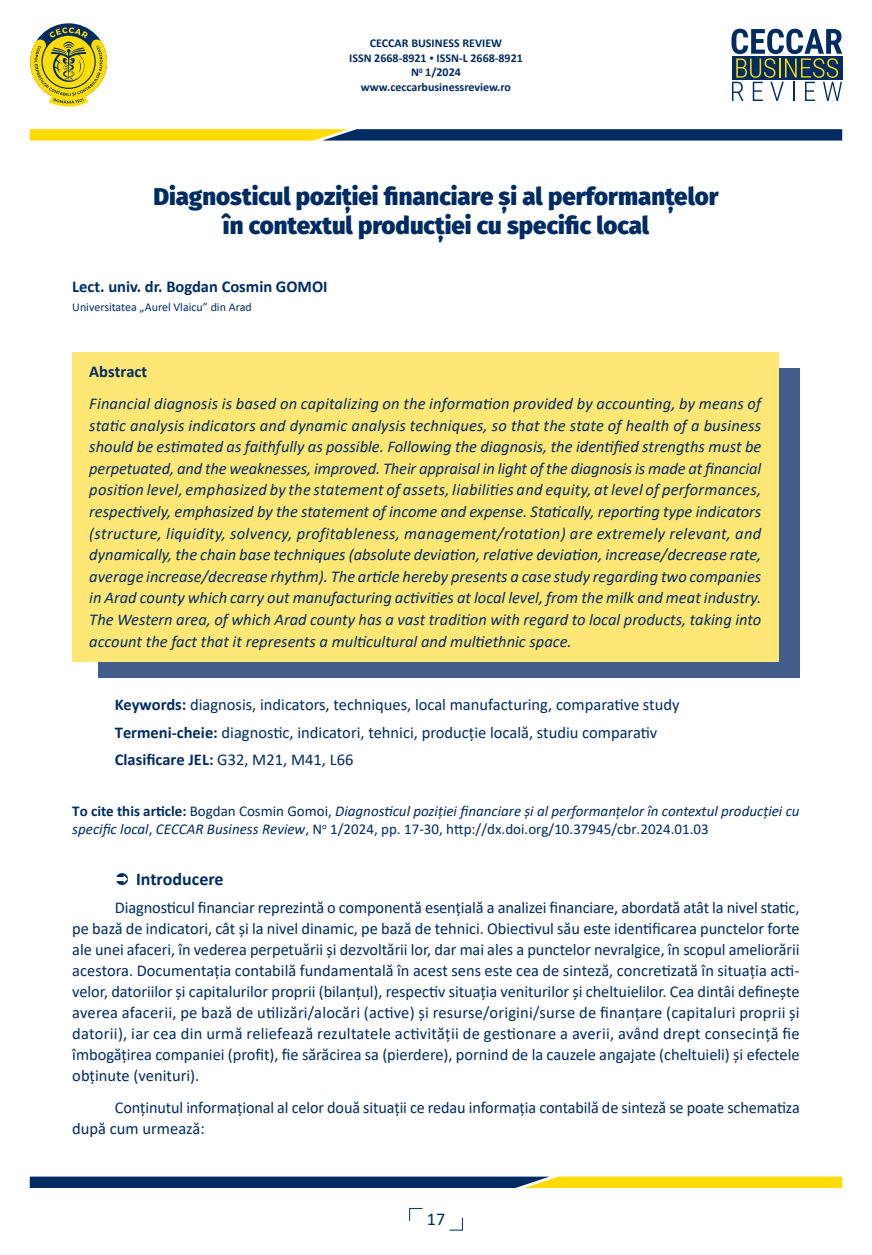
<style>
.page{position:relative;width:872px;height:1255px;background:#fff}
.page>*{position:absolute;margin:0;border:0;box-sizing:border-box;transform-origin:0 0}
.t1{font:900 24px/28.8px "Fira Sans";color:#002c62;text-align:center}
.t2{font:700 18px "Calibri";color:#002c62}
.t3{font:18px "Calibri";color:#002c62}
.t4{font:16.5px/21px "Calibri";color:#002c62}
.t5{font:italic 16.5px/21.6px "Calibri";color:#002c62;text-align:justify}
.t6{font:700 16.5px "Calibri";color:#002c62}
.t7{font:italic 15px/18px "Calibri";color:#002c62}
.t8{font:700 12px/14.4px "Calibri";color:#002c62;text-align:center}
.t9{font:12px "Calibri";color:#002c62}
.s1{font-size:9px}
.s2{font-weight:700}
.s3{font-weight:700;font-style:normal}
.s4{font-style:normal}
</style>
<div class="page">
<svg style="left:449px;top:1217px;width:14px;height:13px"></svg>
<svg style="left:731px;top:29px;width:111px;height:72px"></svg>
<svg style="left:30px;top:129px;width:812px;height:11px;background:#647144"></svg>
<svg style="left:30px;top:27px;width:77px;height:80px"></svg>
<svg style="left:30px;top:1176px;width:812px;height:11px;background:#69774c"></svg>
<svg style="left:409px;top:1207px;width:13px;height:13px"></svg>
<div style="left:98px;top:368px;width:701px;height:310px;background:#425c8b"></div>
<div style="left:72px;top:352px;width:706px;height:309px;background:#ffe775"></div>
<p class="t8" style="left:349px;top:36px;width:175px">CECCAR BUSINESS REVIEW<br>ISSN 2668-8921 <span class="s1">•</span> ISSN-L 2668-8921<br>N<sup>0</sup> 1/2024 www.ceccarbusinessreview.ro</p>
<h1 class="t1" style="left:153px;top:180px;width:567px">Diagnosticul poziției financiare și al performanțelor în contextul producției cu specific local</h1>
<p class="t6" style="left:72px;top:275px;width:257px">Lect. univ. dr. Bogdan Cosmin GOMOI</p>
<p class="t9" style="left:72px;top:298px;width:181px">Universitatea „Aurel Vlaicu” din Arad</p>
<p class="t6" style="left:89px;top:359px;width:59px">Abstract</p>
<p class="t5" style="left:89px;top:392px;width:673px">Financial diagnosis is based on capitalizing on the information provided by accounting, by means of static analysis indicators and dynamic analysis techniques, so that the state of health of a business should be estimated as faithfully as possible. Following the diagnosis, the identified strengths must be perpetuated, and the weaknesses, improved. Their appraisal in light of the diagnosis is made at financial position level, emphasized by the statement of assets, liabilities and equity, at level of performances, respectively, emphasized by the statement of income and expense. Statically, reporting type indicators (structure, liquidity, solvency, profitableness, management/rotation) are extremely relevant, and dynamically, the chain base techniques (absolute deviation, relative deviation, increase/decrease rate, average increase/decrease rhythm). The article hereby presents a case study regarding two companies in Arad county which carry out manufacturing activities at local level, from the milk and meat industry.<br>The Western area, of which Arad county has a vast tradition with regard to local products, taking into account the fact that it represents a multicultural and multiethnic space.</p>
<p class="t4" style="left:115px;top:690px;width:566px;line-height:27.5px"><span class="s2">Keywords:</span> diagnosis, indicators, techniques, local manufacturing, comparative study<br><span class="s2">Termeni-cheie:</span> diagnostic, indicatori, tehnici, producție locală, studiu comparativ<br><span class="s2">Clasificare JEL:</span> G32, M21, M41, L66</p>
<p class="t7" style="left:72px;top:801px;width:729px"><span class="s3">To cite this article:</span> <span class="s4">Bogdan Cosmin Gomoi,</span> Diagnosticul poziției financiare și al performanțelor în contextul producției cu specific local<span class="s4">,</span> CECCAR Business Review<span class="s4">, N</span><sup>o</sup> <span class="s4">1/2024, pp. 17-30, http://dx.doi.org/10.37945/cbr.2024.01.03</span></p>
<p class="t2" style="left:136px;top:866px;width:89px">Introducere</p>
<p class="t4" style="left:72px;top:896px;width:729px;text-align:justify;text-indent:43px">Diagnosticul financiar reprezintă o componentă esențială a analizei financiare, abordată atât la nivel static, pe bază de indicatori, cât și la nivel dinamic, pe bază de tehnici. Obiectivul său este identificarea punctelor forte ale unei afaceri, în vederea perpetuării și dezvoltării lor, dar mai ales a punctelor nevralgice, în scopul ameliorării acestora. Documentația contabilă fundamentală în acest sens este cea de sinteză, concretizată în situația acti&shy;velor, datoriilor și capitalurilor proprii (bilanțul), respectiv situația veniturilor și cheltuielilor. Cea dintâi definește averea afacerii, pe bază de utilizări/alocări (active) și resurse/origini/surse de finanțare (capitaluri proprii și datorii), iar cea din urmă reliefează rezultatele activității de gestionare a averii, având drept consecință fie îmbogățirea companiei (profit), fie sărăcirea sa (pierdere), pornind de la cauzele angajate (cheltuieli) și efectele obținute (venituri).</p>
<p class="t4" style="left:72px;top:1096px;width:729px;text-indent:43px">Conținutul informațional al celor două situații ce redau informația contabilă de sinteză se poate schematiza după cum urmează:</p>
<p class="t3" style="left:427px;top:1206px;width:20px">17</p>
</div>
